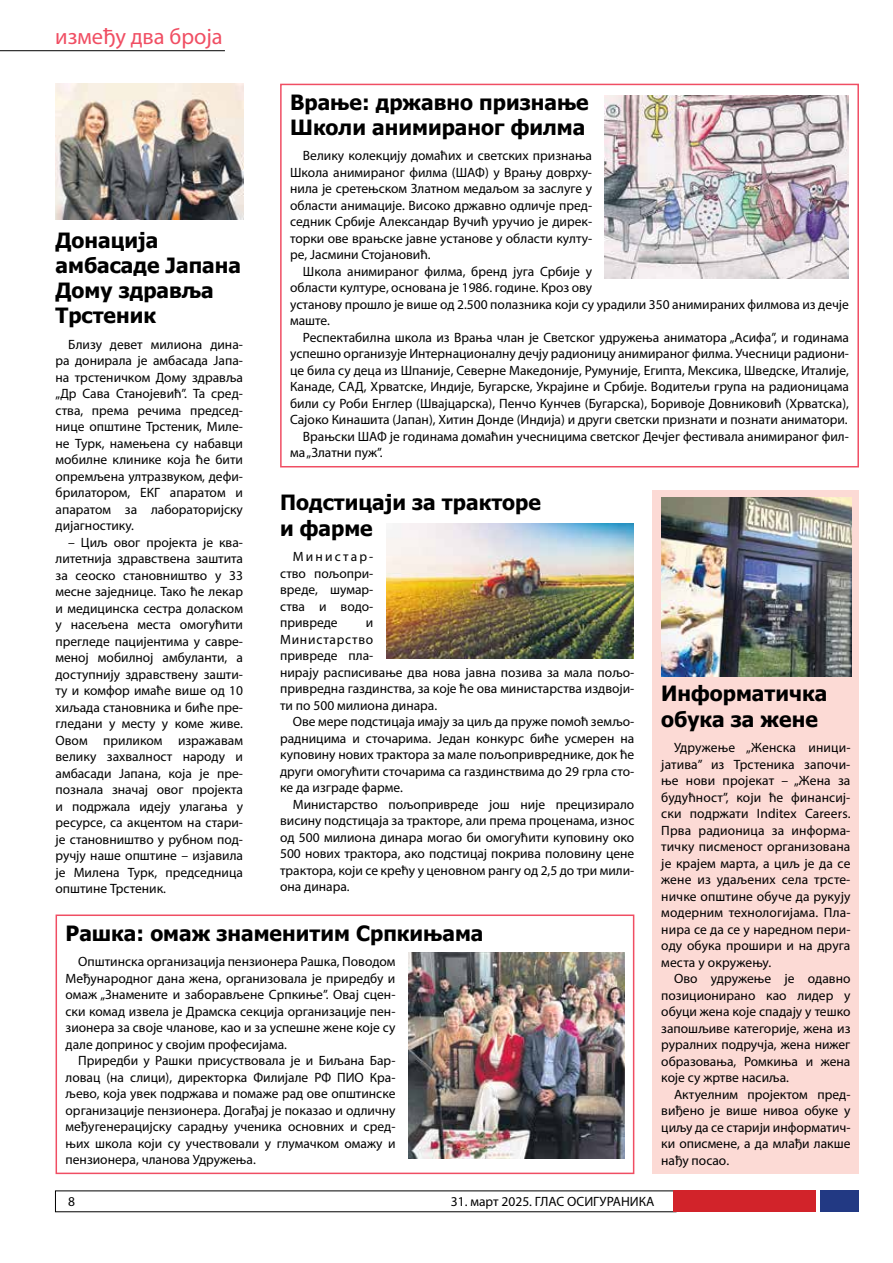
<style>
.page{position:relative;width:893px;height:1263px;background:#fff}
.page>*{position:absolute;margin:0;border:0;box-sizing:border-box;transform-origin:0 0}
.t1{font:22.5px "Myriad Pro";color:#f04e63}
.t2{font:700 21px/25.2px "Tahoma";color:#000}
.t3{font:13.5px/16.5px "Myriad Pro";color:#000;text-align:justify}
</style>
<div class="page">
<div style="left:821px;top:1191px;width:38px;height:21px;background:#223983"></div>
<div style="left:673px;top:1191px;width:143px;height:21px;background:#d2232a"></div>
<div style="left:653px;top:491px;width:206px;height:683px;background:#fcdad5"></div>
<div style="left:56px;top:914px;width:578px;height:260px;border:2px solid #f04e63"></div>
<div style="left:280px;top:84px;width:579px;height:383px;border:2px solid #f04e63"></div>
<hr style="left:0;top:50px;width:225px;height:1px;background:#000">
<img style="left:408px;top:952px;width:216px;height:207px">
<img style="left:56px;top:84px;width:187px;height:135px">
<img style="left:386px;top:523px;width:248px;height:135px">
<img style="left:661px;top:498px;width:191px;height:179px">
<img style="left:605px;top:95px;width:244px;height:184px">
<h1 class="t1" style="left:55px;top:22px;width:169px">између два броја</h1>
<h2 class="t2" style="left:290px;top:90px;width:300px">Вра-ње: држав-но при-зна-ње<br>Шко-ли ани-ми-раног фил-ма</h2>
<p class="t3" style="left:290px;top:147px;width:303px;text-indent:13px">Велику колекцију домаћих и светских признања Школа анимираног филма (ШАФ) у Врању доврху&shy;нила је сретењском Златном медаљом за заслуге у области анимације. Високо државно одличје пред&shy;седник Србије Александар Вучић уручио је дирек&shy;торки ове врањске јавне установе у области култу&shy;ре, Јасмини Стојановић.</p>
<p class="t3" style="left:290px;top:263px;width:560px;text-align:left;text-indent:13px">Школа анимираног филма, бренд југа Србије у<br>области културе, основана је 1986. године. Кроз ову<br>установу прошло је више од 2.500 полазника који су урадили 350 анимираних филмова из дечје маште.</p>
<p class="t3" style="left:303px;top:329px;width:548px">Респектабилна школа из Врања члан је Светског удружења аниматора „Асифа”, и годинама</p>
<p class="t3" style="left:290px;top:345px;width:559px">успешно организује Интернационалну дечју радионицу анимираног филма. Учесници радиони-</p>
<p class="t3" style="left:290px;top:362px;width:560px">це била су деца из Шпаније, Северне Македоније, Румуније, Египта, Мексика, Шведске, Италије,</p>
<p class="t3" style="left:290px;top:378px;width:560px">Канаде, САД, Хрватске, Индије, Бугарске, Украјине и Србије. Водитељи група на радионицама</p>
<p class="t3" style="left:290px;top:395px;width:560px">били су Роби Енглер (Швајцарска), Пенчо Кунчев (Бугарска), Боривоје Довниковић (Хрватска),</p>
<p class="t3" style="left:290px;top:411px;width:559px">Сајоко Кинашита (Јапан), Хитин Донде (Индија) и други светски признати и познати аниматори.</p>
<p class="t3" style="left:303px;top:428px;width:547px">Врањски ШАФ је годинама домаћин учесницима светског Дечјег фестивала анимираног фил-</p>
<p class="t3" style="left:290px;top:444px;width:94px">ма „Златни пуж”.</p>
<h2 class="t2" style="left:56px;top:228px;width:187px">Дона-ци-ја амба-са-де Јапа-на<br>Дому здра-вља<br>Трсте-ник</h2>
<p class="t3" style="left:56px;top:336px;width:189px;text-indent:13px">Близу девет милиона дина&shy;ра донирала је амбасада Јапа&shy;на трстеничком Дому здравља „Др Сава Станојевић”. Та сред&shy;ства, према речима председ&shy;нице општине Трстеник, Миле&shy;не Турк, намењена су набавци мобилне клинике која ће бити опремљена ултразвуком, дефи&shy;брилатором, ЕКГ апаратом и апаратом за лабораторијску дијагностику.</p>
<p class="t3" style="left:56px;top:534px;width:189px;text-indent:13px">– Циљ овог пројекта је ква&shy;литетнија здравствена заштита за сеоско становништво у 33 месне заједнице. Тако ће лекар и медицинска сестра доласком у насељена места омогућити прегледе пацијентима у савре&shy;меној мобилној амбуланти, а доступнију здравствену зашти&shy;ту и комфор имаће више од 10 хиљада становника и биће пре&shy;гледани у месту у коме живе.<br>Овом приликом изражавам велику захвалност народу и амбасади Јапана, која је пре&shy;познала значај овог пројекта и подржала идеју улагања у ресурсе, са акцентом на стари&shy;је становништво у рубном под&shy;ручју наше општине – изјавила је Милена Турк, председница општине Трстеник.</p>
<h2 class="t2" style="left:280px;top:491px;width:262px">Под-сти-ца-ји за трак-то-ре и фар-ме</h2>
<p class="t3" style="left:280px;top:548px;width:94px;text-indent:13px">Министар&shy;ство пољопри&shy;вреде, шумар&shy;ства и водо&shy;привреде</p>
<p class="t3" style="left:280px;top:614px;width:355px;text-align:left;text-indent:86px">и<br>Министарство<br>привреде пла-<br>нирају расписивање два нова јавна позива за мала пољо&shy;привредна газдинства, за које ће ова министарства издвоји&shy;ти по 500 милиона динара.</p>
<p class="t3" style="left:280px;top:713px;width:356px;text-indent:13px">Ове мере подстицаја имају за циљ да пруже помоћ земљо&shy;радницима и сточарима. Један конкурс биће усмерен на куповину нових трактора за мале пољопривреднике, док ће други омогућити сточарима са газдинствима до 29 грла сто&shy;ке да изграде фарме.</p>
<p class="t3" style="left:280px;top:795px;width:356px;text-indent:13px">Министарство пољопривреде још није прецизирало висину подстицаја за тракторе, али према проценама, износ од 500 милиона динара могао би омогућити куповину око 500 нових трактора, ако подстицај покрива половину цене трактора, који се крећу у ценовном рангу од 2,5 до три мили&shy;она динара.</p>
<h2 class="t2" style="left:661px;top:682px;width:167px">Инфор-ма-тич-ка обу-ка за жене</h2>
<p class="t3" style="left:661px;top:739px;width:191px;text-indent:13px">Удружење „Женска иници&shy;јатива” из Трстеника започи&shy;ње нови пројекат – „Жена за будућност”, који ће финансиј&shy;ски подржати Inditex Careers.<br>Прва радионица за информа&shy;тичку писменост организована је крајем марта, а циљ је да се жене из удаљених села трсте&shy;ничке општине обуче да рукују модерним технологијама. Пла&shy;нира се да се у наредном пери&shy;оду обука прошири и на друга места у окружењу.</p>
<p class="t3" style="left:661px;top:970px;width:191px;text-indent:13px">Ово удружење је одавно позиционирано као лидер у обуци жена које спадају у тешко запошљиве категорије, жена из руралних подручја, жена нижег образовања, Ромкиња и жена које су жртве насиља.</p>
<p class="t3" style="left:661px;top:1085px;width:191px;text-indent:13px">Актуелним пројектом пред&shy;виђено је више нивоа обуке у циљу да се старији информатич&shy;ки описмене, а да млађи лакше нађу посао.</p>
<h2 class="t2" style="left:66px;top:921px;width:419px">Рашка: омаж зна-ме-ни-тим Срп-ки-ња-ма</h2>
<p class="t3" style="left:66px;top:953px;width:331px;text-indent:13px">Општинска организација пензионера Рашкa, Поводом Међународног дана жена, организовала је приредбу и омаж „Знамените и заборављене Српкиње”. Овај сцен&shy;ски комад извела је Драмска секција организације пен&shy;зионера за своје чланове, као и за успешне жене које су дале допринос у својим професијама.</p>
<p class="t3" style="left:66px;top:1052px;width:331px;text-indent:13px">Приредби у Рашки присуствовала је и Биљана Бар&shy;ловац (на слици), директорка Филијале РФ ПИО Кра&shy;љево, која увек подржава и помаже рад ове општинске организације пензионера. Догађај је показао и одличну међугенерацијску сарадњу ученика основних и сред&shy;њих школа који су учествовали у глумачком омажу и пензионера, чланова Удружења.</p>
<p class="t3" style="left:68px;top:1193px;width:8px">8</p>
<p class="t3" style="left:451px;top:1193px;width:205px">31. март 2025. ГЛАС ОСИГУРАНИКА</p>
</div>
